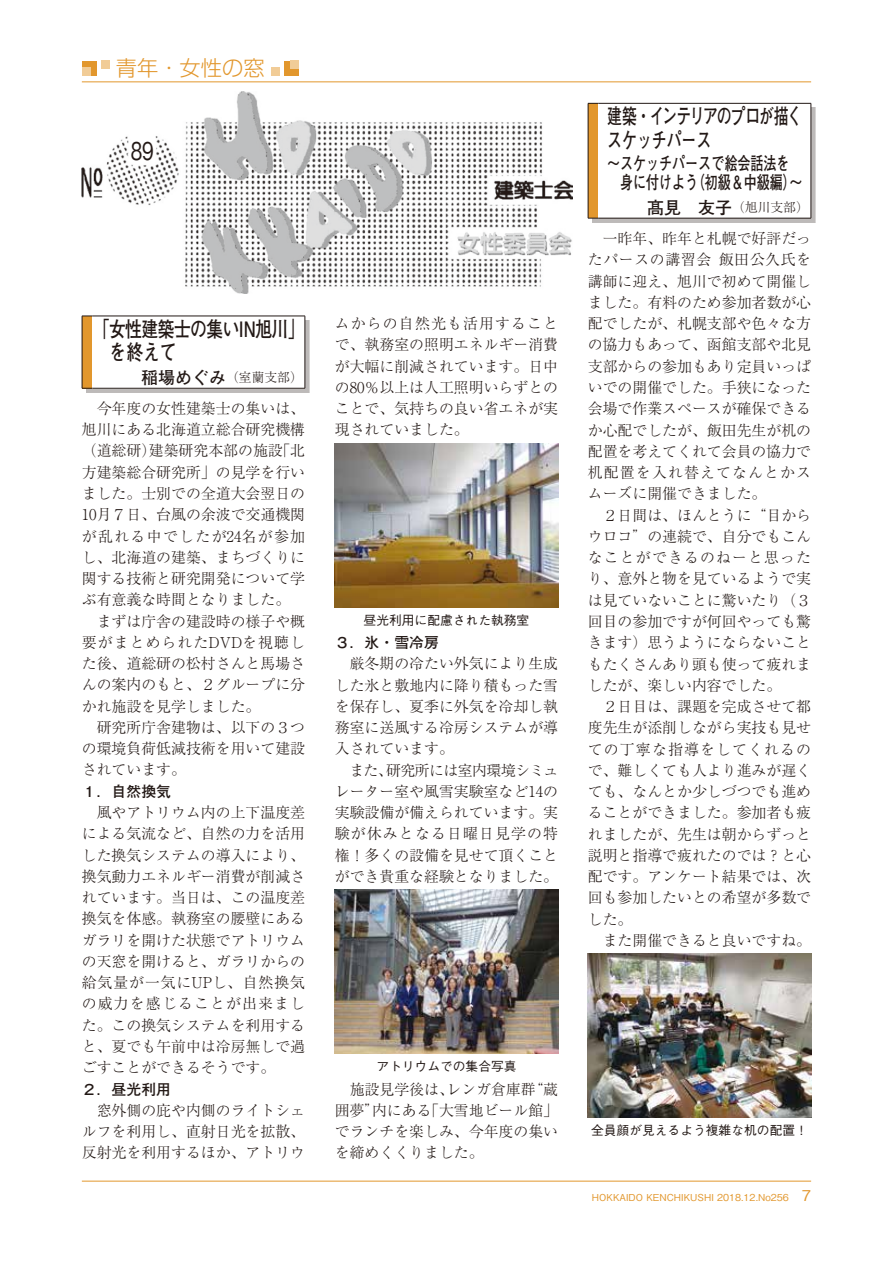
<style>
.page{position:relative;width:893px;height:1263px;background:#fff}
.page>*{position:absolute;margin:0;border:0;box-sizing:border-box;transform-origin:0 0}
.t1{font:500 24.45px "Gothic BBB Pro";color:#221815;scale:.75 1}
.t2{font:700 21.3px/23.4px "Futo Go B101 Pro";letter-spacing:-.035em;color:#221815;scale:.7 1}
.t3{font:700 21.3px/23.4px "Futo Go B101 Pro";letter-spacing:-.035em;color:#221815;scale:.79 1}
.t4{font:300 21.3px "Shin Go Pro";color:#e2972d}
.t5{font:700 18px/19.2px "Futo Go B101 Pro";color:#221815;scale:.72 1}
.t6{font:300 14.85px/21.3px "Ryumin Pro";color:#221815;text-align:justify}
.t7{font:700 14.85px "Futo Go B101 Pro";color:#221815}
.t8{font:500 12.75px "Gothic BBB Pro";color:#221815}
.t9{font:300 12.75px "Ryumin Pro";color:#221815}
.t10{font:500 9.6px "Gothic BBB Pro";color:#e2972d}
.s1{font-family:"Futo Go B101 Pro";font-weight:700;font-size:16.95px}
.s2{font-size:14.85px}
</style>
<div class="page">
<hr style="left:82px;top:82px;width:729px;height:1px;background:#e2972d">
<hr style="left:82px;top:1181px;width:729px;height:1px;background:#e2972d">
<img style="left:82px;top:136px;width:97px;height:70px">
<img style="left:185px;top:92px;width:388px;height:202px">
<div style="left:86px;top:320px;width:223px;height:73px;background:#bdbab9"></div>
<div style="left:82px;top:316px;width:11px;height:72px;background:#e2972d"></div>
<div style="left:93px;top:316px;width:212px;height:72px;background:#fff"></div>
<hr style="left:82px;top:316px;width:1px;height:72px;background:#221815">
<hr style="left:93px;top:316px;width:212px;height:1px;background:#221815">
<hr style="left:305px;top:316px;width:1px;height:72px;background:#221815">
<hr style="left:93px;top:388px;width:212px;height:1px;background:#221815">
<div style="left:82px;top:61px;width:15px;height:14px;background:#e2972d"></div>
<div style="left:82px;top:67px;width:8px;height:8px;background:#f1cc97"></div>
<div style="left:101px;top:61px;width:8px;height:8px;background:#f1cc97"></div>
<div style="left:284px;top:61px;width:15px;height:14px;background:#e2972d"></div>
<div style="left:290px;top:61px;width:9px;height:8px;background:#f1cc97"></div>
<div style="left:271px;top:67px;width:9px;height:8px;background:#f1cc97"></div>
<div style="left:592px;top:107px;width:223px;height:116px;background:#bdbab9"></div>
<div style="left:588px;top:103px;width:11px;height:115px;background:#e2972d"></div>
<div style="left:599px;top:103px;width:212px;height:115px;background:#fff"></div>
<hr style="left:588px;top:104px;width:1px;height:114px;background:#221815">
<hr style="left:599px;top:103px;width:212px;height:1px;background:#221815">
<hr style="left:811px;top:104px;width:1px;height:114px;background:#221815">
<hr style="left:599px;top:218px;width:212px;height:1px;background:#221815">
<img style="left:335px;top:443px;width:223px;height:164px">
<img style="left:335px;top:890px;width:223px;height:163px">
<img style="left:588px;top:954px;width:223px;height:163px">
<h2 class="t4" style="left:116px;top:51px;width:150px">青年・女性の窓</h2>
<h1 class="t1" style="left:131px;top:131px;width:32px">89</h1>
<h2 class="t3" style="left:110px;top:314px;width:249px;text-indent:-17px">「女性建築士の集いIN旭川」を終えて</h2>
<p class="t9" style="left:141px;top:368px;width:163px"><span class="s1">稲場めぐみ</span>（室蘭支部）</p>
<p class="t6" style="left:82px;top:396px;width:225px;text-align:left">　今年度の女性建築士の集いは、旭川にある北海道立総合研究機構（道総研）建築研究本部の施設「北方建築総合研究所」の見学を行いました。士別での全道大会翌日の<br>10月７日、台風の余波で交通機関が乱れる中でしたが24名が参加し、北海道の建築、まちづくりに関する技術と研究開発について学ぶ有意義な時間となりました。　まずは庁舎の建設時の様子や概要がまとめられたDVDを視聴した後、道総研の松村さんと馬場さんの案内のもと、２グループに分かれ施設を見学しました。<br>　研究所庁舎建物は、以下の３つの環境負荷低減技術を用いて建設されています。</p>
<p class="t7" style="left:82px;top:779px;width:91px">１．自然換気</p>
<p class="t6" style="left:82px;top:801px;width:225px">　風やアトリウム内の上下温度差による気流など、自然の力を活用した換気システムの導入により、換気動力エネルギー消費が削減されています。当日は、この温度差換気を体感。執務室の腰壁にあるガラリを開けた状態でアトリウムの天窓を開けると、ガラリからの給気量が一気にUPし、自然換気の威力を感じることが出来ました。この換気システムを利用すると、夏でも午前中は冷房無しで過ごすことができるそうです。</p>
<p class="t7" style="left:82px;top:1077px;width:91px">２．昼光利用</p>
<p class="t6" style="left:82px;top:1098px;width:225px">　窓外側の庇や内側のライトシェルフを利用し、直射日光を拡散、反射光を利用するほか、アトリウ</p>
<p class="t6" style="left:335px;top:312px;width:225px">ムからの自然光も活用することで、執務室の照明エネルギー消費が大幅に削減されています。日中の80％以上は人工照明いらずとのことで、気持ちの良い省エネが実現されていました。</p>
<p class="t8" style="left:364px;top:610px;width:167px">昼光利用に配慮された執務室</p>
<p class="t7" style="left:335px;top:630px;width:106px">３．氷・雪冷房</p>
<p class="t6" style="left:335px;top:652px;width:225px;text-align:left">　厳冬期の冷たい外気により生成した氷と敷地内に降り積もった雪を保存し、夏季に外気を冷却し執務室に送風する冷房システムが導入されています。<br>　また、研究所には室内環境シミュレーター室や風雪実験室など14の実験設備が備えられています。実験が休みとなる日曜日見学の特権！多くの設備を見せて頂くことができ貴重な経験となりました。</p>
<p class="t8" style="left:376px;top:1056px;width:142px">アトリウムでの集合写真</p>
<p class="t6" style="left:335px;top:1077px;width:225px">　施設見学後は、レンガ倉庫群“蔵囲夢”内にある「大雪地ビール館」でランチを楽しみ、今年度の集いを締めくくりました。</p>
<h2 class="t2" style="left:607px;top:102px;width:280px">建築・インテリアのプロが描くスケッチパース</h2>
<p class="t5" style="left:607px;top:152px;width:273px">～スケッチパースで絵会話法を　身に付けよう（初級＆中級編）～</p>
<p class="t9" style="left:647px;top:198px;width:163px"><span class="s1">髙見　友子</span>（旭川支部）</p>
<p class="t6" style="left:588px;top:227px;width:225px;text-align:left">　一昨年、昨年と札幌で好評だったパースの講習会 飯田公久氏を講師に迎え、旭川で初めて開催しました。有料のため参加者数が心配でしたが、札幌支部や色々な方の協力もあって、函館支部や北見支部からの参加もあり定員いっぱいでの開催でした。手狭になった会場で作業スペースが確保できるか心配でしたが、飯田先生が机の配置を考えてくれて会員の協力で机配置を入れ替えてなんとかスムーズに開催できました。<br>　２日間は、ほんとうに“目からウロコ”の連続で、自分でもこんなことができるのねーと思ったり、意外と物を見ているようで実は見ていないことに驚いたり（３回目の参加ですが何回やっても驚きます）思うようにならないこともたくさんあり頭も使って疲れましたが、楽しい内容でした。<br>　２日目は、課題を完成させて都度先生が添削しながら実技も見せての丁寧な指導をしてくれるので、難しくても人より進みが遅くても、なんとか少しづつでも進めることができました。参加者も疲れましたが、先生は朝からずっと説明と指導で疲れたのでは？と心配です。アンケート結果では、次回も参加したいとの希望が多数でした。<br>　また開催できると良いですね。</p>
<p class="t8" style="left:591px;top:1120px;width:218px">全員顔が見えるよう複雑な机の配置！</p>
<p class="t10" style="left:592px;top:1190px;width:221px">HOKKAIDO KENCHIKUSHI 2018.12.No256 <span class="s2">7</span></p>
</div>
